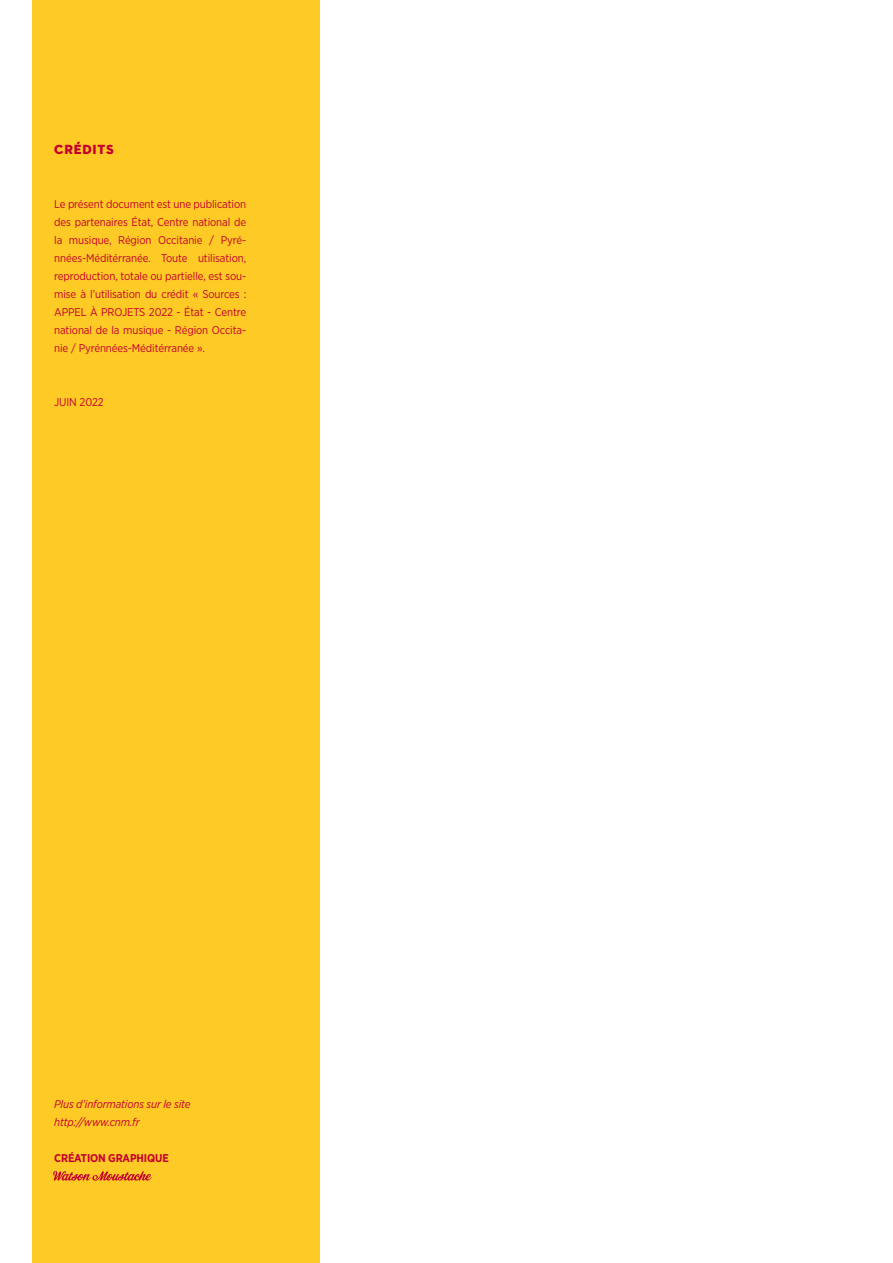
<style>
.page{position:relative;width:893px;height:1263px;background:#fff}
.page>*{position:absolute;margin:0;border:0;box-sizing:border-box;transform-origin:0 0}
.t1{font:13.5px "Neutraface 2 Display Titling";letter-spacing:.06em;color:#c5002e}
.t2{font:11.25px/18px "Gotham Narrow";letter-spacing:-.01em;color:#c5002e;text-align:justify}
.t3{font:italic 11.25px "Gotham Narrow";letter-spacing:-.01em;color:#c5002e}
.t4{font:700 11.25px "Gotham Narrow";letter-spacing:-.01em;color:#c5002e}
</style>
<div class="page">
<div style="left:33px;top:0;width:287px;height:1263px;background:#feca26"></div>
<svg style="left:53px;top:1171px;width:99px;height:10px"></svg>
<p class="t1" style="left:54px;top:141px;width:61px">CRÉDITS</p>
<p class="t2" style="left:54px;top:195px;width:194px">Le présent document est une publication des partenaires État, Centre national de la musique, Région Occitanie / Pyré&shy;nnées-Méditérranée. Toute utilisation, reproduction, totale ou partielle, est sou&shy;mise à l’utilisation du crédit « Sources :<br>APPEL À PROJETS 2022 - État - Centre national de la musique - Région Occita&shy;nie / Pyrénnées-Méditérranée ».</p>
<p class="t2" style="left:54px;top:393px;width:51px">JUIN 2022</p>
<p class="t3" style="left:54px;top:1097px;width:138px">Plus d’informations sur le site</p>
<p class="t3" style="left:54px;top:1115px;width:87px">http://www.cnm.fr</p>
<p class="t4" style="left:54px;top:1151px;width:116px">CRÉATION GRAPHIQUE</p>
</div>
